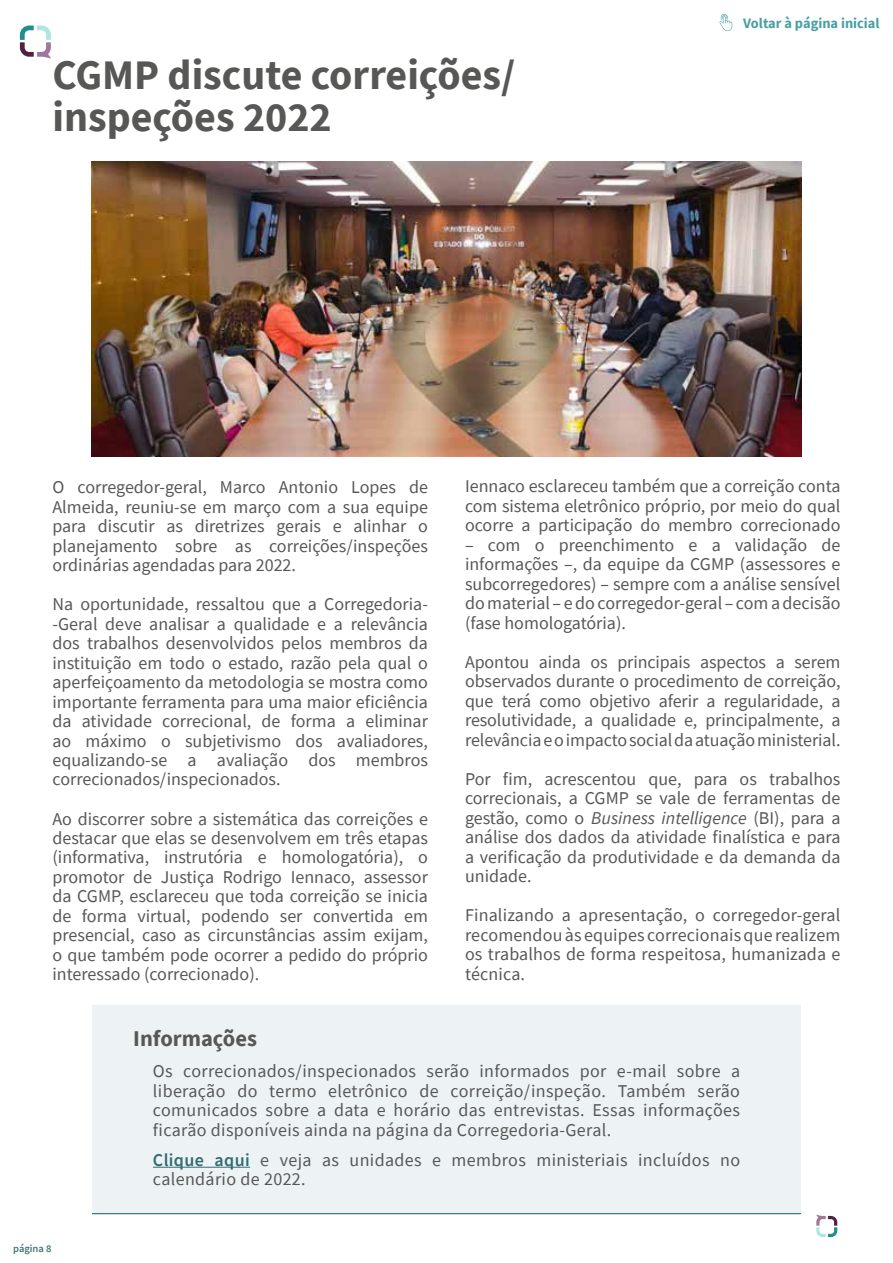
<style>
.page{position:relative;width:893px;height:1263px;background:#fff}
.page>*{position:absolute;margin:0;border:0;box-sizing:border-box;transform-origin:0 0}
.t1{font:700 42px/42px "Source Sans Pro";color:#575756}
.t2{font:700 22.5px "Source Sans Pro";color:#575756}
.t3{font:18px/19.5px "Source Sans Pro";color:#575756;text-align:justify}
.t4{font:18px/19.5px "Source Sans Pro";letter-spacing:.02em;color:#575756}
.t5{font:700 14.4px "Source Sans Pro";color:#49a0a4}
.t6{font:600 10.5px "Source Sans Pro";color:#457678}
.s1{font-style:italic}
.s2{font-weight:600;color:#316c6f}
</style>
<div class="page">
<div style="left:92px;top:1005px;width:709px;height:208px;background:#edf3f5"></div>
<svg style="left:20px;top:26px;width:31px;height:32px"></svg>
<hr style="left:153px;top:1167px;width:97px;height:1px;background:#316c6f">
<svg style="left:816px;top:1215px;width:21px;height:22px"></svg>
<img style="left:92px;top:161px;width:709px;height:295px">
<hr style="left:92px;top:1213px;width:709px;height:1px;background:#217370">
<svg style="left:719px;top:14px;width:13px;height:17px"></svg>
<h1 class="t1" style="left:52px;top:54px;width:464px">CGMP discute correições/ inspeções 2022</h1>
<p class="t5" style="left:743px;top:14px;width:138px">Voltar à página inicial</p>
<p class="t3" style="left:52px;top:477px;width:377px">O corregedor-geral, Marco Antonio Lopes de Almeida, reuniu-se em março com a sua equipe para discutir as diretrizes gerais e alinhar o planejamento sobre as correições/inspeções ordinárias agendadas para 2022.</p>
<p class="t3" style="left:52px;top:594px;width:377px">Na oportunidade, ressaltou que a Corregedoria--Geral deve analisar a qualidade e a relevância dos trabalhos desenvolvidos pelos membros da instituição em todo o estado, razão pela qual o aperfeiçoamento da metodologia se mostra como importante ferramenta para uma maior eficiência da atividade correcional, de forma a eliminar ao máximo o subjetivismo dos avaliadores, equalizando-se a avaliação dos membros correcionados/inspecionados.</p>
<p class="t3" style="left:52px;top:809px;width:377px">Ao discorrer sobre a sistemática das correições e destacar que elas se desenvolvem em três etapas (informativa, instrutória e homologatória), o promotor de Justiça Rodrigo Iennaco, assessor da CGMP, esclareceu que toda correição se inicia de forma virtual, podendo ser convertida em presencial, caso as circunstâncias assim exijam, o que também pode ocorrer a pedido do próprio interessado (correcionado).</p>
<p class="t2" style="left:133px;top:1023px;width:125px">Informações</p>
<p class="t3" style="left:465px;top:476px;width:377px">Iennaco esclareceu também que a correição conta com sistema eletrônico próprio, por meio do qual ocorre a participação do membro correcionado</p>
<p class="t3" style="left:465px;top:535px;width:377px">– com o preenchimento e a validação de informações –, da equipe da CGMP (assessores e subcorregedores) – sempre com a análise sensível do material – e do corregedor-geral – com a decisão (fase homologatória).</p>
<p class="t3" style="left:465px;top:652px;width:377px">Apontou ainda os principais aspectos a serem observados durante o procedimento de correição, que terá como objetivo aferir a regularidade, a resolutividade, a qualidade e, principalmente, a relevância e o impacto social da atuação ministerial.</p>
<p class="t3" style="left:465px;top:769px;width:377px">Por fim, acrescentou que, para os trabalhos correcionais, a CGMP se vale de ferramentas de gestão, como o <span class="s1">Business intelligence</span> (BI), para a análise dos dados da atividade finalística e para a verificação da produtividade e da demanda da unidade.</p>
<p class="t3" style="left:465px;top:905px;width:377px">Finalizando a apresentação, o corregedor-geral recomendou às equipes correcionais que realizem os trabalhos de forma respeitosa, humanizada e técnica.</p>
<p class="t6" style="left:13px;top:1242px;width:40px">página 8</p>
<p class="t3" style="left:153px;top:1061px;width:589px">Os correcionados/inspecionados serão informados por e-mail sobre a liberação do termo eletrônico de correição/inspeção. Também serão comunicados sobre a data e horário das entrevistas. Essas informações ficarão disponíveis ainda na página da Corregedoria-Geral.</p>
<p class="t4" style="left:153px;top:1150px;width:589px"><span class="s2">Clique aqui</span> e veja as unidades e membros ministeriais incluídos no calendário de 2022.</p>
</div>
